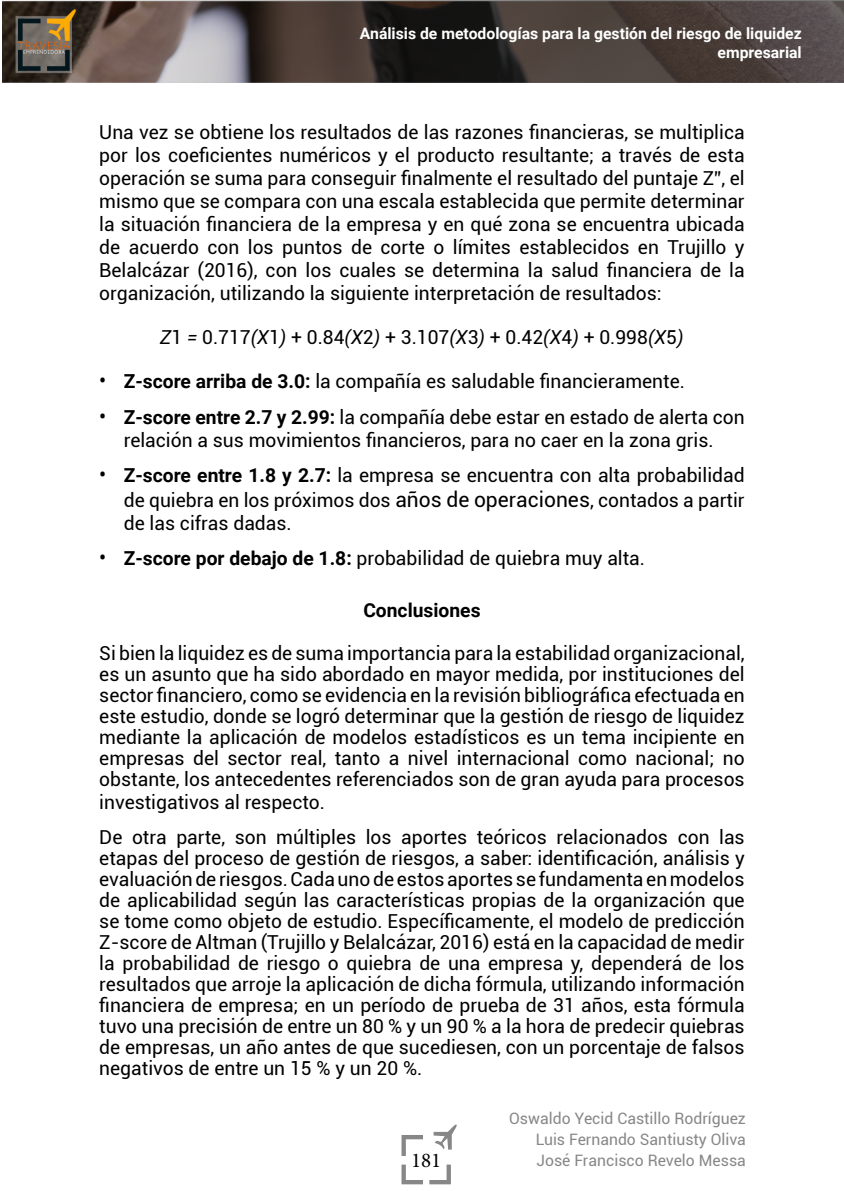
<style>
.page{position:relative;width:844px;height:1191px;background:#fff}
.page>*{position:absolute;margin:0;border:0;box-sizing:border-box;transform-origin:0 0}
.t1{font:21px "Minion Pro";color:#000}
.t2{font:19.25px/21px "Roboto";color:#000;text-align:justify}
.t3{font:700 19.25px "Roboto";color:#000}
.t4{font:15.75px/21px "Roboto";color:#878787;text-align:justify}
.t5{font:700 15.75px/18.9px "Roboto";color:#fff;text-align:right}
.s1{font-style:italic}
.s2{font-size:21px}
.s3{font-weight:700}
</style>
<div class="page">
<svg style="left:401px;top:1135px;width:22px;height:21px"></svg>
<svg style="left:401px;top:1164px;width:22px;height:20px"></svg>
<svg style="left:429px;top:1164px;width:22px;height:20px"></svg>
<svg style="left:433px;top:1124px;width:24px;height:25px"></svg>
<img style="left:2px;top:0;width:841px;height:82px">
<p class="t5" style="left:360px;top:24px;width:443px">Análisis de metodologías para la gestión del riesgo de liquidez empresarial</p>
<p class="t2" style="left:99px;top:119px;width:646px;line-height:23.1px">Una vez se obtiene los resultados de las razones financieras, se multiplica por los coeficientes numéricos y el producto resultante; a través de esta operación se suma para conseguir finalmente el resultado del puntaje Z”, el mismo que se compara con una escala establecida que permite determinar la situación financiera de la empresa y en qué zona se encuentra ubicada de acuerdo con los puntos de corte o límites establecidos en Trujillo y Belalcázar (2016), con los cuales se determina la salud financiera de la organización, utilizando la siguiente interpretación de resultados:</p>
<p class="t2" style="left:160px;top:326px;width:525px"><span class="s1">Z</span>1 <span class="s1">=</span> 0.717<span class="s1">(X</span>1<span class="s1">)</span> + 0.84<span class="s1">(X</span>2<span class="s1">)</span> + 3.107<span class="s1">(X</span>3<span class="s1">)</span> + 0.42<span class="s1">(X</span>4<span class="s1">)</span> + 0.998<span class="s1">(X</span>5<span class="s1">)</span></p>
<p class="t2" style="left:99px;top:370px;width:587px"><span class="s2">•</span> <span class="s3">Z-score arriba de 3.0:</span> la compañía es saludable financieramente.</p>
<p class="t2" style="left:99px;top:404px;width:646px;line-height:23.1px;text-align:center"><span class="s2">•</span> <span class="s3">Z-score entre 2.7 y 2.99:</span> la compañía debe estar en estado de alerta con relación a sus movimientos financieros, para no caer en la zona gris.</p>
<p class="t2" style="left:99px;top:461px;width:646px;line-height:25.2px;text-align:right"><span class="s2">•</span> <span class="s3">Z-score entre 1.8 y 2.7:</span> la empresa se encuentra con alta probabilidad de quiebra en los próximos dos <span class="s2">años de operaciones</span>, contados a partir</p>
<p class="t2" style="left:124px;top:512px;width:169px">de las cifras dadas.</p>
<p class="t2" style="left:99px;top:547px;width:547px"><span class="s2">•</span> <span class="s3">Z-score por debajo de 1.8:</span> probabilidad de quiebra muy alta.</p>
<p class="t3" style="left:363px;top:597px;width:119px">Conclusiones</p>
<p class="t2" style="left:99px;top:641px;width:646px">Si bien la liquidez es de suma importancia para la estabilidad organizacional, es un asunto que ha sido abordado en mayor medida, por instituciones del sector financiero, como se evidencia en la revisión bibliográfica efectuada en este estudio, donde se logró determinar que la gestión de riesgo de liquidez mediante la aplicación de modelos estadísticos es un tema incipiente en empresas del sector real, tanto a nivel internacional como nacional; no obstante, los antecedentes referenciados son de gran ayuda para procesos</p>
<p class="t2" style="left:99px;top:783px;width:646px;line-height:35px">investigativos al respecto.<br>De otra parte, son múltiples los aportes teóricos relacionados con las</p>
<p class="t2" style="left:99px;top:846px;width:646px">etapas del proceso de gestión de riesgos, a saber: identificación, análisis y evaluación de riesgos. Cada uno de estos aportes se fundamenta en modelos de aplicabilidad según las características propias de la organización que se tome como objeto de estudio. Específicamente, el modelo de predicción Z-score de Altman (Trujillo y Belalcázar, 2016) está en la capacidad de medir la probabilidad de riesgo o quiebra de una empresa y, dependerá de los resultados que arroje la aplicación de dicha fórmula, utilizando información financiera de empresa; en un período de prueba de 31 años, esta fórmula tuvo una precisión de entre un 80 % y un 90 % a la hora de predecir quiebras de empresas, un año antes de que sucediesen, con un porcentaje de falsos negativos de entre un 15 % y un 20 %.</p>
<p class="t4" style="left:535px;top:1107px;width:212px;text-indent:-26px">Oswaldo Yecid Castillo Rodríguez Luis Fernando Santiusty Oliva José Francisco Revelo Messa</p>
<p class="t1" style="left:411px;top:1146px;width:32px">181</p>
</div>
